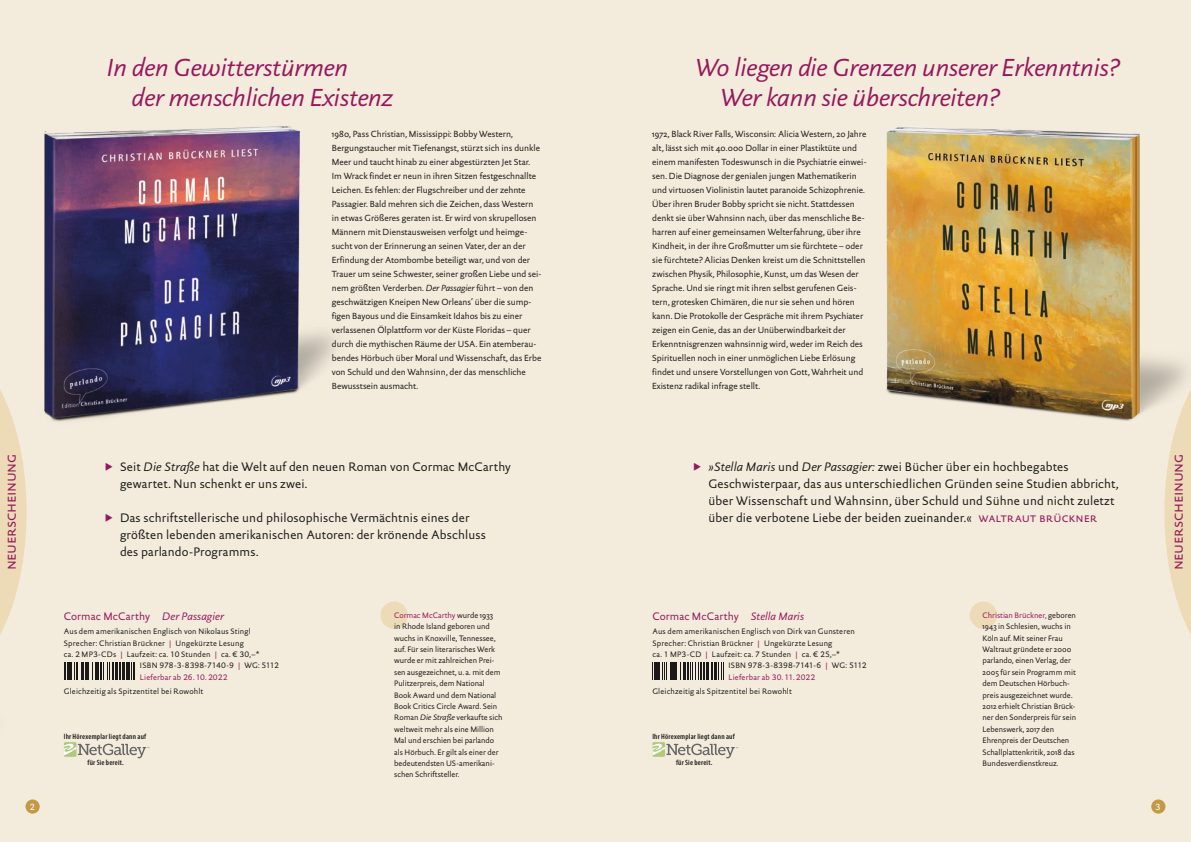
<style>
.page{position:relative;width:1191px;height:842px;background:#fff}
.page>*{position:absolute;margin:0;border:0;box-sizing:border-box;transform-origin:0 0}
.t1{font:italic 25px/30px "Argon Documenta Sans";letter-spacing:-.01em;color:#96175d}
.t2{font:15px "Argon Documenta Sans SC";letter-spacing:-.015em;color:#96175d}
.t3{font:12.5px/17.1px "Argon Documenta Sans";letter-spacing:.01em;color:#1c1c1b}
.t4{font:11px "Argon Documenta Sans TF";letter-spacing:.01em;color:#96175d}
.t5{font:9px/14px "Argon Documenta Sans";letter-spacing:-.005em;color:#1c1c1b}
.t6{font:9px "Argon Documenta Sans TF";color:#fff}
.t7{font:8px/11.4px "Argon Documenta Sans";color:#1c1c1b}
.t8{font:8px "Argon Documenta Sans TF";letter-spacing:.02em;color:#1c1c1b}
.t9{font:8px "Argon Documenta Sans TF";letter-spacing:.025em;color:#96175d}
.t10{font:600 condensed 7.7px "Myriad Pro";letter-spacing:.025em;color:#1c1c1b}
.s1{font-style:italic}
.s2{color:#96175d}
.s3{font-family:"Argon Documenta Sans SC";color:#96175d}
.s4{font-family:"Argon Documenta Sans";font-style:italic}
</style>
<div class="page">
<div style="left:0;top:0;width:595px;height:842px;background:#f3ebdb"></div>
<div style="left:595px;top:0;width:596px;height:842px;background:#f3ebdb"></div>
<div style="left:26px;top:799px;width:14px;height:15px;background:#c39846;border-radius:50%"></div>
<div style="left:1151px;top:799px;width:14px;height:15px;background:#c39846;border-radius:50%"></div>
<img style="left:44px;top:126px;width:293px;height:296px">
<img style="left:886px;top:126px;width:301px;height:295px">
<div style="left:380px;top:602px;width:28px;height:27px;background:#eddab6;border-radius:50%"></div>
<svg style="left:64px;top:663px;width:71px;height:17px"></svg>
<div style="left:969px;top:602px;width:28px;height:27px;background:#eddab6;border-radius:50%"></div>
<svg style="left:652px;top:663px;width:72px;height:17px"></svg>
<svg style="left:1164px;top:376px;width:27px;height:258px"></svg>
<svg style="left:0;top:390px;width:27px;height:244px"></svg>
<svg style="left:64px;top:742px;width:12px;height:15px"></svg>
<svg style="left:64px;top:743px;width:86px;height:16px"></svg>
<svg style="left:652px;top:742px;width:13px;height:15px"></svg>
<svg style="left:652px;top:743px;width:86px;height:15px"></svg>
<h1 class="t1" style="left:132px;top:52px;width:263px;text-indent:-25px">In den Gewitterstürmen<br>der menschlichen Existenz</h1>
<p class="t5" style="left:332px;top:127px;width:211px">1980, Pass Christian, Mississippi: Bobby Western, Bergungstaucher mit Tiefenangst, stürzt sich ins dunkle Meer und taucht hinab zu einer abgestürzten Jet Star.<br>Im Wrack findet er neun in ihren Sitzen festgeschnallte Leichen. Es fehlen: der Flugschreiber und der zehnte Passagier. Bald mehren sich die Zeichen, dass Western in etwas Größeres geraten ist. Er wird von skrupellosen Männern mit Dienstausweisen verfolgt und heimge&shy;sucht von der Erinnerung an seinen Vater, der an der Erfindung der Atombombe beteiligt war, und von der Trauer um seine Schwester, seiner großen Liebe und sei&shy;nem größten Verderben. <span class="s1">Der Passagier</span> führt – von den geschwätzigen Kneipen New Orleans’ über die sump&shy;figen Bayous und die Einsamkeit Idahos bis zu einer verlassenen Ölplattform vor der Küste Floridas – quer durch die mythischen Räume der USA. Ein atemberau&shy;bendes Hörbuch über Moral und Wissenschaft, das Erbe von Schuld und den Wahnsinn, der das menschliche Bewusstsein ausmacht.</p>
<h1 class="t1" style="left:720px;top:52px;width:401px;text-indent:-25px">Wo liegen die Grenzen unserer Erkenntnis?<br>Wer kann sie überschreiten?</h1>
<p class="t5" style="left:652px;top:127px;width:216px">1972, Black River Falls, Wisconsin: Alicia Western, 20 Jahre alt, lässt sich mit 40.000 Dollar in einer Plastiktüte und einem manifesten Todeswunsch in die Psychiatrie einwei&shy;sen. Die Diagnose der genialen jungen Mathematikerin und virtuosen Violinistin lautet paranoide Schizophrenie.<br>Über ihren Bruder Bobby spricht sie nicht. Stattdessen denkt sie über Wahnsinn nach, über das menschliche Be&shy;harren auf einer gemeinsamen Welterfahrung, über ihre Kindheit, in der ihre Großmutter um sie fürchtete – oder sie fürchtete? Alicias Denken kreist um die Schnittstellen zwischen Physik, Philosophie, Kunst, um das Wesen der Sprache. Und sie ringt mit ihren selbst gerufenen Geis&shy;tern, grotesken Chimären, die nur sie sehen und hören kann. Die Protokolle der Gespräche mit ihrem Psychiater zeigen ein Genie, das an der Unüberwindbarkeit der Erkenntnisgrenzen wahnsinnig wird, weder im Reich des Spirituellen noch in einer unmöglichen Liebe Erlösung findet und unsere Vorstellungen von Gott, Wahrheit und Existenz radikal infrage stellt.</p>
<h2 class="t2" style="left:2px;top:570px;width:118px;rotate:-90deg">neuerscheinung</h2>
<h2 class="t2" style="left:1168px;top:570px;width:118px;rotate:-90deg">neuerscheinung</h2>
<h3 class="t3" style="left:120px;top:458px;width:392px;text-indent:-16px"><span class="s2">▶</span> Seit <span class="s1">Die Straße</span> hat die Welt auf den neuen Roman von Cormac McCarthy gewartet. Nun schenkt er uns zwei.</h3>
<h3 class="t3" style="left:120px;top:509px;width:367px;text-indent:-16px"><span class="s2">▶</span> Das schriftstellerische und philosophische Vermächtnis eines der größten lebenden amerikanischen Autoren: der krönende Abschluss des parlando-Programms.</h3>
<p class="t3" style="left:708px;top:458px;width:412px;text-indent:-16px"><span class="s2">▶</span> <span class="s1">»Stella Maris</span> und <span class="s1">Der Passagier:</span> zwei Bücher über ein hochbegabtes Geschwisterpaar, das aus unterschiedlichen Gründen seine Studien abbricht, über Wissenschaft und Wahnsinn, über Schuld und Sühne und nicht zuletzt über die verbotene Liebe der beiden zueinander.« <span class="s3">waltraut brückner</span></p>
<p class="t4" style="left:64px;top:610px;width:161px">Cormac McCarthy <span class="s4">Der Passagier</span></p>
<p class="t8" style="left:64px;top:627px;width:189px">Aus dem amerikanischen Englisch von Nikolaus Stingl</p>
<p class="t8" style="left:64px;top:638px;width:181px">Sprecher: Christian Brückner <span class="s2">|</span> Ungekürzte Lesung</p>
<p class="t8" style="left:64px;top:649px;width:197px">ca. 2 MP3-CDs <span class="s2">|</span> Laufzeit: ca. 10 Stunden <span class="s2">|</span> ca. € 30,–*</p>
<p class="t8" style="left:140px;top:661px;width:140px">ISBN 978-3-8398-7140-9 <span class="s2">|</span> WG: 5112</p>
<p class="t9" style="left:140px;top:672px;width:89px">Lieferbar ab 26.10.2022</p>
<p class="t8" style="left:64px;top:686px;width:141px">Gleichzeitig als Spitzentitel bei Rowohlt</p>
<p class="t10" style="left:64px;top:732px;width:84px">Ihr Hörexemplar liegt dann auf</p>
<p class="t10" style="left:87px;top:757px;width:38px">für Sie bereit.</p>
<p class="t7" style="left:394px;top:609px;width:110px"><span class="s2">Cormac McCarthy</span> wurde 1933<br>in Rhode Island geboren und wuchs in Knoxville, Tennessee, auf. Für sein literarisches Werk wurde er mit zahlreichen Prei&shy;sen ausgezeichnet, u. a. mit dem<br>Pulitzerpreis, dem National<br>Book Award und dem National<br>Book Critics Circle Award. Sein<br>Roman <span class="s1">Die Straße</span> verkaufte sich weltweit mehr als eine Million<br>Mal und erschien bei parlando als Hörbuch. Er gilt als einer der bedeutendsten US-amerikani&shy;schen Schriftsteller.</p>
<p class="t4" style="left:652px;top:610px;width:153px">Cormac McCarthy <span class="s4">Stella Maris</span></p>
<p class="t8" style="left:652px;top:627px;width:204px">Aus dem amerikanischen Englisch von Dirk van Gunsteren</p>
<p class="t8" style="left:652px;top:638px;width:181px">Sprecher: Christian Brückner <span class="s2">|</span> Ungekürzte Lesung</p>
<p class="t8" style="left:652px;top:649px;width:189px">ca. 1 MP3-CD <span class="s2">|</span> Laufzeit: ca. 7 Stunden <span class="s2">|</span> ca. € 25,–*</p>
<p class="t8" style="left:728px;top:661px;width:139px">ISBN 978-3-8398-7141-6 <span class="s2">|</span> WG: 5112</p>
<p class="t9" style="left:728px;top:672px;width:88px">Lieferbar ab 30.11.2022</p>
<p class="t8" style="left:652px;top:686px;width:141px">Gleichzeitig als Spitzentitel bei Rowohlt</p>
<p class="t10" style="left:652px;top:732px;width:84px">Ihr Hörexemplar liegt dann auf</p>
<p class="t10" style="left:676px;top:757px;width:38px">für Sie bereit.</p>
<p class="t7" style="left:982px;top:609px;width:95px"><span class="s2">Christian Brückner,</span> geboren<br>1943 in Schlesien, wuchs in<br>Köln auf. Mit seiner Frau<br>Waltraut gründete er 2000 parlando, einen Verlag, der<br>2005 für sein Programm mit dem Deutschen Hörbuch&shy;preis ausgezeichnet wurde.<br>2012 erhielt Christian Brück&shy;ner den Sonderpreis für sein<br>Lebenswerk, 2017 den<br>Ehrenpreis der Deutschen<br>Schallplattenkritik, 2018 das<br>Bundesverdienstkreuz.</p>
<p class="t6" style="left:29px;top:801px;width:7px">2</p>
<p class="t6" style="left:1155px;top:801px;width:7px">3</p>
</div>
